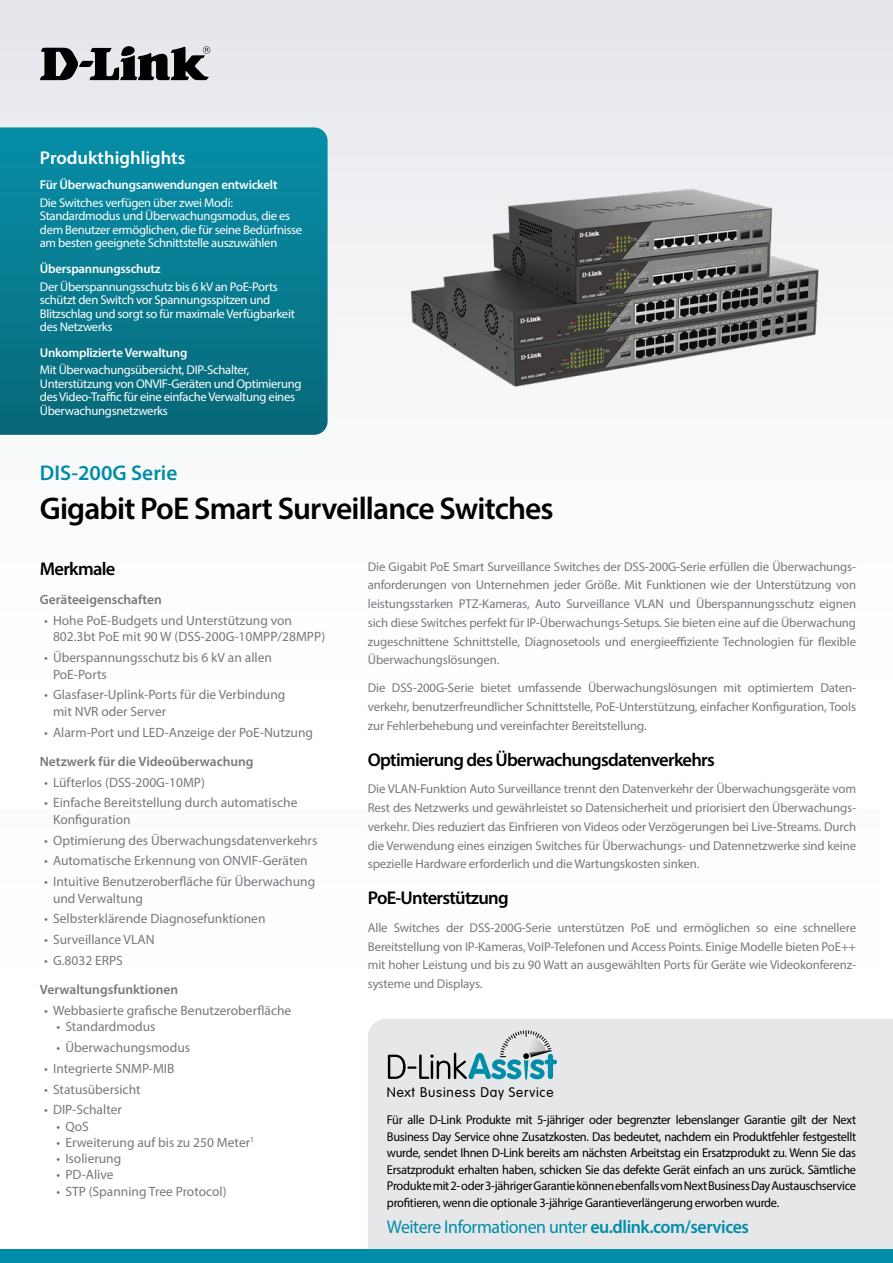
<style>
.page{position:relative;width:893px;height:1263px;background:#fff}
.page>*{position:absolute;margin:0;border:0;box-sizing:border-box;transform-origin:0 0}
.t1{font:600 31.5px "Myriad Pro";letter-spacing:-.025em;color:#000}
.t2{font:600 21.3px "Myriad Pro";color:#008da8}
.Description_Topic{font:600 18.6px "Myriad Pro";letter-spacing:-.04em;color:#000}
.t3{font:18.6px "Myriad Pro";letter-spacing:-.025em;color:#008da8}
.Highlights_Title{font:600 18.6px "Myriad Pro";color:#fff}
.Features_Title{font:600 18.6px "Myriad Pro";letter-spacing:-.04em;color:#000}
.t4{font:300 13.65px "VAG Rounded";letter-spacing:.055em;color:#000}
.t5{font:13.5px/16.5px "Myriad Pro";color:#75797d}
.Features_Category{font:600 13.5px "Myriad Pro";color:#75797d}
.Description_Text{font:12.9px/18.8px "Myriad Pro";letter-spacing:-.01em;color:#75797d;text-align:justify}
.t6{font:12.9px/16.5px "Myriad Pro";letter-spacing:-.025em;color:#000;text-align:justify}
.Description_Topic-2{font:12.9px/18.8px "Myriad Pro";letter-spacing:-.01em;color:#75797d;text-align:justify}
.Highlights_Category{font:600 12.9px "Myriad Pro";letter-spacing:-.015em;color:#fff}
.Highlights_Text{font:12.6px/13.5px "Myriad Pro";letter-spacing:-.025em;color:#fff}
.s1{font-weight:600}
</style>
<div class="page">
<div style="left:0;top:0;width:893px;height:808px;background:linear-gradient(to bottom,#e8e9ed,#fff)"></div>
<svg style="left:0;top:127px;width:328px;height:308px;background:#087c90"></svg>
<svg style="left:40px;top:46px;width:170px;height:34px;background:#6a6b6d"></svg>
<img style="left:385px;top:163px;width:458px;height:249px">
<div style="left:368px;top:1019px;width:525px;height:230px;background:#e6e7e8"></div>
<svg style="left:388px;top:1030px;width:169px;height:50px;background:#b5c7cc"></svg>
<div style="left:0;top:1249px;width:893px;height:14px;background:#008da8"></div>
<p class="Highlights_Title" style="left:40px;top:146px;width:147px">Produkthighlights</p>
<p class="Highlights_Category" style="left:40px;top:177px;width:239px">Für Überwachungsanwendungen entwickelt</p>
<p class="Highlights_Text" style="left:40px;top:196px;width:264px">Die Switches verfügen über zwei Modi:<br>Standardmodus und Überwachungsmodus, die es dem Benutzer ermöglichen, die für seine Bedürfnisse am besten geeignete Schnittstelle auszuwählen</p>
<p class="Highlights_Category" style="left:40px;top:260px;width:122px">Überspannungsschutz</p>
<p class="Highlights_Text" style="left:40px;top:279px;width:256px">Der Überspannungsschutz bis 6 kV an PoE-Ports schützt den Switch vor Spannungsspitzen und Blitzschlag und sorgt so für maximale Verfügbarkeit des Netzwerks</p>
<p class="Highlights_Category" style="left:40px;top:344px;width:149px">Unkomplizierte Verwaltung</p>
<p class="Highlights_Text" style="left:40px;top:363px;width:263px">Mit Überwachungsübersicht, DIP-Schalter, Unterstützung von ONVIF-Geräten und Optimierung des Video-Traffic für eine einfache Verwaltung eines Überwachungsnetzwerks</p>
<h2 class="t2" style="left:40px;top:459px;width:139px">DIS-200G Serie</h2>
<h1 class="t1" style="left:40px;top:489px;width:515px">Gigabit PoE Smart Surveillance Switches</h1>
<p class="Features_Title" style="left:40px;top:557px;width:77px">Merkmale</p>
<p class="Features_Category" style="left:40px;top:591px;width:124px">Geräteeigenschaften</p>
<p class="t5" style="left:53px;top:612px;width:274px;text-indent:-9px">• Hohe PoE-Budgets und Unterstützung von<br>802.3bt PoE mit 90 W (DSS-200G-10MPP/28MPP)</p>
<p class="t5" style="left:53px;top:649px;width:220px;text-indent:-9px">• Überspannungsschutz bis 6 kV an allen<br>PoE-Ports</p>
<p class="t5" style="left:53px;top:686px;width:234px;text-indent:-9px">• Glasfaser-Uplink-Ports für die Verbindung mit NVR oder Server</p>
<p class="t5" style="left:44px;top:724px;width:270px">• Alarm-Port und LED-Anzeige der PoE-Nutzung</p>
<p class="Features_Category" style="left:40px;top:753px;width:215px">Netzwerk für die Videoüberwachung</p>
<p class="t5" style="left:44px;top:774px;width:162px">• Lüfterlos (DSS-200G-10MP)</p>
<p class="t5" style="left:53px;top:794px;width:246px;text-indent:-9px">• Einfache Bereitstellung durch automatische<br>Konfiguration</p>
<p class="t5" style="left:44px;top:832px;width:275px">• Optimierung des Überwachungsdatenverkehrs</p>
<p class="t5" style="left:44px;top:852px;width:265px">• Automatische Erkennung von ONVIF-Geräten</p>
<p class="t5" style="left:53px;top:873px;width:264px;text-indent:-9px">• Intuitive Benutzeroberfläche für Überwachung und Verwaltung</p>
<p class="t5" style="left:44px;top:910px;width:223px">• Selbsterklärende Diagnosefunktionen</p>
<p class="t5" style="left:44px;top:931px;width:112px">• Surveillance VLAN</p>
<p class="t5" style="left:44px;top:952px;width:80px">• G.8032 ERPS</p>
<p class="Features_Category" style="left:40px;top:981px;width:140px">Verwaltungsfunktionen</p>
<p class="t5" style="left:44px;top:1002px;width:249px">• Webbasierte grafische Benutzeroberfläche</p>
<p class="t5" style="left:56px;top:1018px;width:101px">• Standardmodus</p>
<p class="t5" style="left:56px;top:1039px;width:135px">• Überwachungsmodus</p>
<p class="t5" style="left:44px;top:1060px;width:132px">• Integrierte SNMP-MIB</p>
<p class="t5" style="left:44px;top:1080px;width:98px">• Statusübersicht</p>
<p class="t5" style="left:44px;top:1101px;width:79px">• DIP-Schalter</p>
<p class="t5" style="left:56px;top:1117px;width:34px">• QoS</p>
<p class="t5" style="left:56px;top:1134px;width:199px">• Erweiterung auf bis zu 250 Meter<sup>1</sup></p>
<p class="t5" style="left:56px;top:1150px;width:66px">• Isolierung</p>
<p class="t5" style="left:56px;top:1166px;width:59px">• PD-Alive</p>
<p class="t5" style="left:56px;top:1182px;width:172px">• STP (Spanning Tree Protocol)</p>
<p class="Description_Text" style="left:368px;top:557px;width:490px">Die Gigabit PoE Smart Surveillance Switches der DSS-200G-Serie erfüllen die Überwachungs&shy;anforderungen von Unternehmen jeder Größe. Mit Funktionen wie der Unterstützung von leistungsstarken PTZ-Kameras, Auto Surveillance VLAN und Überspannungsschutz eignen sich diese Switches perfekt für IP-Überwachungs-Setups. Sie bieten eine auf die Überwachung zugeschnittene Schnittstelle, Diagnosetools und energieeffiziente Technologien für flexible Überwachungslösungen.</p>
<p class="Description_Text" style="left:368px;top:678px;width:490px">Die DSS-200G-Serie bietet umfassende Überwachungslösungen mit optimiertem Daten&shy;verkehr, benutzerfreundlicher Schnittstelle, PoE-Unterstützung, einfacher Konfiguration, Tools zur Fehlerbehebung und vereinfachter Bereitstellung.</p>
<p class="Description_Topic" style="left:368px;top:747px;width:349px">Optimierung des Überwachungsdatenverkehrs</p>
<p class="Description_Text" style="left:368px;top:779px;width:490px">Die VLAN-Funktion Auto Surveillance trennt den Datenverkehr der Überwachungsgeräte vom Rest des Netzwerks und gewährleistet so Datensicherheit und priorisiert den Überwachungs&shy;verkehr. Dies reduziert das Einfrieren von Videos oder Verzögerungen bei Live-Streams. Durch die Verwendung eines einzigen Switches für Überwachungs- und Datennetzwerke sind keine spezielle Hardware erforderlich und die Wartungskosten sinken.</p>
<p class="Description_Topic" style="left:368px;top:886px;width:142px">PoE-Unterstützung</p>
<p class="Description_Topic-2" style="left:368px;top:918px;width:490px">Alle Switches der DSS-200G-Serie unterstützen PoE und ermöglichen so eine schnellere Bereitstellung von IP-Kameras, VoIP-Telefonen und Access Points. Einige Modelle bieten PoE++ mit hoher Leistung und bis zu 90 Watt an ausgewählten Ports für Geräte wie Videokonferenz&shy;systeme und Displays.</p>
<p class="t4" style="left:387px;top:1084px;width:168px">Next Business Day Service</p>
<p class="t6" style="left:387px;top:1111px;width:471px">Für alle D-Link Produkte mit 5-jähriger oder begrenzter lebenslanger Garantie gilt der Next Business Day Service ohne Zusatzkosten. Das bedeutet, nachdem ein Produktfehler festgestellt wurde, sendet Ihnen D-Link bereits am nächsten Arbeitstag ein Ersatzprodukt zu. Wenn Sie das Ersatzprodukt erhalten haben, schicken Sie das defekte Gerät einfach an uns zurück. Sämtliche Produkte mit 2- oder 3-jähriger Garantie können ebenfalls vom Next Business Day Austauschservice profitieren, wenn die optionale 3-jährige Garantieverlängerung erworben wurde.</p>
<p class="t3" style="left:387px;top:1215px;width:364px">Weitere Informationen unter <span class="s1">eu.dlink.com/services</span></p>
</div>
